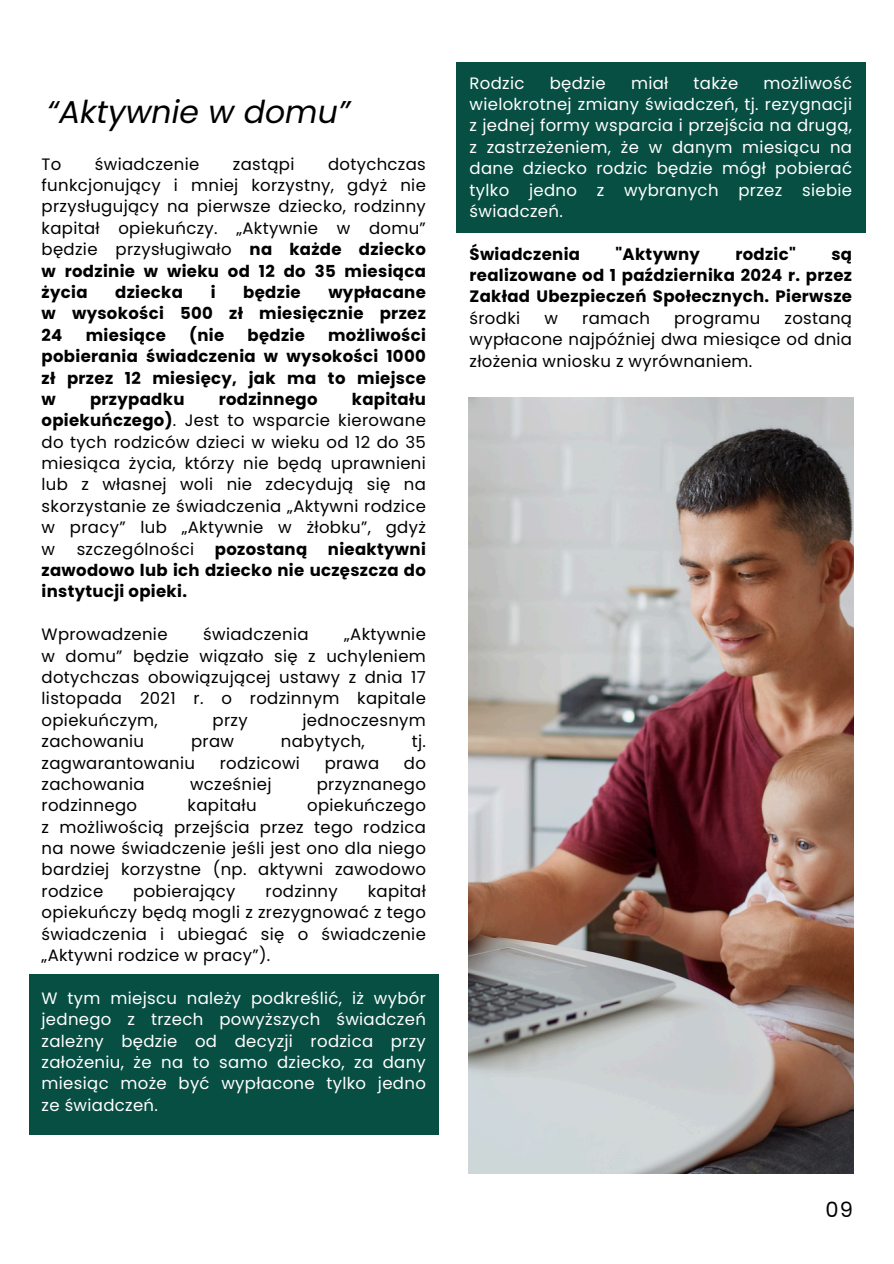
<style>
.page{position:relative;width:894px;height:1264px;background:#fff}
.page>*{position:absolute;margin:0;border:0;box-sizing:border-box;transform-origin:0 0}
.t1{font:italic 31.5px "Poppins";color:#000}
.t2{font:21px "Poppins";color:#000}
.t3{font:16.5px/21.3px "Poppins";letter-spacing:.02em;color:#000;text-align:justify}
.t4{font:16.5px/21.3px "Poppins";letter-spacing:.02em;color:#fff;text-align:justify}
.t5{font:700 16.5px/21.3px "Poppins";letter-spacing:.02em;color:#000;text-align:justify}
.t6{font:15px "Poppins";color:#fff}
.s1{font-weight:700}
.s2{font-weight:400}
</style>
<div class="page">
<div style="left:29px;top:974px;width:409px;height:161px;background:#074e43"></div>
<div style="left:456px;top:62px;width:409px;height:170px;background:#074e43"></div>
<img style="left:468px;top:397px;width:385px;height:776px">
<p class="t1" style="left:47px;top:90px;width:304px">“Aktywnie w domu”</p>
<p class="t3" style="left:42px;top:153px;width:21px">To</p>
<p class="t3" style="left:95px;top:153px;width:106px">świadczenie</p>
<p class="t3" style="left:233px;top:153px;width:63px">zastąpi</p>
<p class="t3" style="left:42px;top:153px;width:386px;text-indent:286px">dotychczas funkcjonujący i mniej korzystny, gdyż nie przysługujący na pierwsze dziecko, rodzinny kapitał opiekuńczy. „Aktywnie w domu” będzie przysługiwało <span class="s1">na każde dziecko w rodzinie w wieku od 12 do 35 miesiąca życia</span></p>
<p class="t5" style="left:115px;top:281px;width:69px">dziecka</p>
<p class="t5" style="left:211px;top:281px;width:6px">i</p>
<p class="t5" style="left:243px;top:281px;width:59px">będzie</p>
<p class="t5" style="left:42px;top:281px;width:386px;text-indent:287px">wypłacane w wysokości 500 zł miesięcznie przez 24</p>
<p class="t5" style="left:86px;top:324px;width:82px">miesiące</p>
<p class="t5" style="left:189px;top:324px;width:36px">(nie</p>
<p class="t5" style="left:247px;top:324px;width:59px">będzie</p>
<p class="t5" style="left:42px;top:324px;width:386px;text-indent:286px">możliwości pobierania świadczenia w wysokości 1000 zł przez 12 miesięcy, jak ma to miejsce w</p>
<p class="t3" style="left:42px;top:388px;width:386px;text-indent:310px"><span class="s1">kapitału opiekuńczego)</span>. Jest to wsparcie kierowane do tych rodziców dzieci w wieku od 12 do 35 miesiąca życia, którzy nie będą uprawnieni lub z własnej woli nie zdecydują się na skorzystanie ze świadczenia „Aktywni rodzice w pracy” lub „Aktywnie w żłobku”, gdyż w</p>
<p class="t5" style="left:90px;top:388px;width:96px">przypadku</p>
<p class="t5" style="left:219px;top:388px;width:100px">rodzinnego</p>
<p class="t5" style="left:42px;top:538px;width:386px;text-indent:286px">nieaktywni zawodowo lub ich dziecko nie uczęszcza do instytucji opieki.</p>
<p class="t3" style="left:42px;top:623px;width:127px">Wprowadzenie</p>
<p class="t3" style="left:203px;top:623px;width:107px">świadczenia</p>
<p class="t3" style="left:77px;top:538px;width:119px">szczególności</p>
<p class="t5" style="left:215px;top:538px;width:94px">pozostaną</p>
<p class="t3" style="left:42px;top:623px;width:386px;text-indent:302px">„Aktywnie w domu” będzie wiązało się z uchyleniem dotychczas obowiązującej ustawy z dnia 17 listopada 2021 r. o rodzinnym kapitale opiekuńczym,</p>
<p class="t3" style="left:212px;top:709px;width:37px">przy</p>
<p class="t3" style="left:302px;top:709px;width:125px">jednoczesnym</p>
<p class="t3" style="left:42px;top:730px;width:104px">zachowaniu</p>
<p class="t3" style="left:191px;top:730px;width:44px">praw</p>
<p class="t3" style="left:281px;top:730px;width:85px">nabytych,</p>
<p class="t3" style="left:411px;top:730px;width:16px">tj.</p>
<p class="t3" style="left:42px;top:752px;width:155px">zagwarantowaniu</p>
<p class="t3" style="left:220px;top:752px;width:82px">rodzicowi</p>
<p class="t3" style="left:324px;top:752px;width:56px">prawa</p>
<p class="t3" style="left:404px;top:752px;width:24px">do</p>
<p class="t3" style="left:42px;top:773px;width:105px">zachowania</p>
<p class="t3" style="left:190px;top:773px;width:83px">wcześniej</p>
<p class="t3" style="left:316px;top:773px;width:111px">przyznanego</p>
<p class="t3" style="left:42px;top:794px;width:97px">rodzinnego</p>
<p class="t3" style="left:187px;top:794px;width:70px">kapitału</p>
<p class="t3" style="left:42px;top:794px;width:386px;text-indent:265px">opiekuńczego z możliwością przejścia przez tego rodzica na nowe świadczenie jeśli jest ono dla niego bardziej korzystne (np. aktywni zawodowo rodzice</p>
<p class="t3" style="left:42px;top:880px;width:386px;text-indent:326px">kapitał opiekuńczy będą mogli z zrezygnować z tego świadczenia i ubiegać się o świadczenie „Aktywni rodzice w pracy”).</p>
<p class="t4" style="left:42px;top:987px;width:386px">W tym miejscu należy podkreślić, iż wybór jednego z trzech powyższych świadczeń zależny będzie od decyzji rodzica przy założeniu, że na to samo dziecko, za dany miesiąc może być wypłacone tylko jedno ze świadczeń.</p>
<p class="t3" style="left:133px;top:880px;width:104px">pobierający</p>
<p class="t3" style="left:265px;top:880px;width:74px">rodzinny</p>
<p class="t4" style="left:469px;top:72px;width:384px;text-indent:294px">możliwość wielokrotnej zmiany świadczeń, tj. rezygnacji z jednej formy wsparcia i przejścia na drugą, z zastrzeżeniem, że w danym miesiącu na dane dziecko rodzic będzie mógł pobierać tylko jedno z wybranych przez siebie świadczeń.</p>
<p class="t5" style="left:469px;top:243px;width:112px">Świadczenia</p>
<p class="t5" style="left:615px;top:243px;width:86px">"Aktywny</p>
<p class="t5" style="left:735px;top:243px;width:62px">rodzic"</p>
<p class="t4" style="left:469px;top:72px;width:56px">Rodzic</p>
<p class="t4" style="left:549px;top:72px;width:57px">będzie</p>
<p class="t4" style="left:630px;top:72px;width:39px">miał</p>
<p class="t4" style="left:693px;top:72px;width:46px">także</p>
<h1 class="t6" style="left:502px;top:87px;width:63px">cos tam</h1>
<p class="t5" style="left:469px;top:243px;width:384px;text-indent:362px">są realizowane od 1 października 2024 r. przez Zakład Ubezpieczeń Społecznych. Pierwsze <span class="s2">środki</span></p>
<p class="t3" style="left:544px;top:307px;width:15px">w</p>
<p class="t3" style="left:582px;top:307px;width:69px">ramach</p>
<p class="t3" style="left:674px;top:307px;width:88px">programu</p>
<p class="t3" style="left:469px;top:307px;width:384px;text-indent:315px">zostaną wypłacone najpóźniej dwa miesiące od dnia złożenia wniosku z wyrównaniem.</p>
<p class="t2" style="left:825px;top:1194px;width:29px">09</p>
</div>
